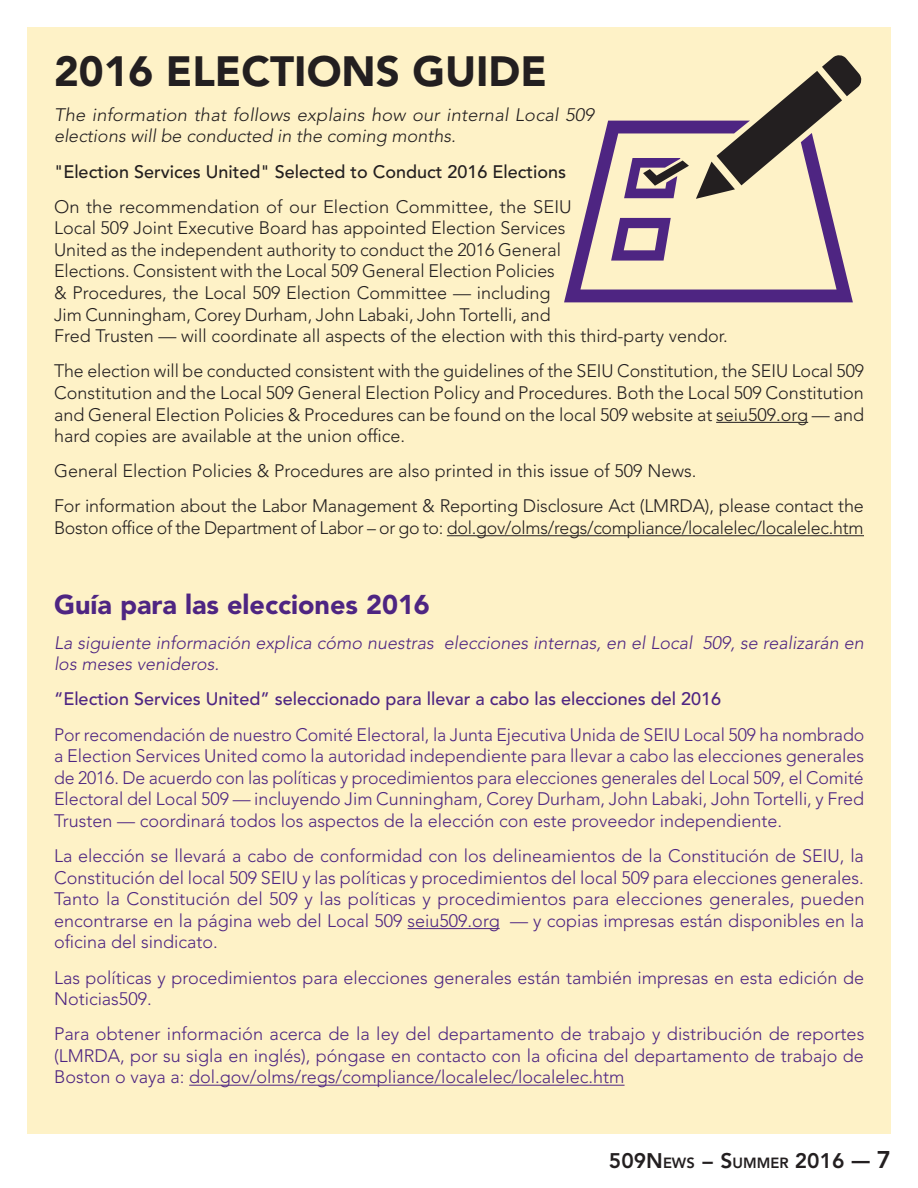
<style>
.page{position:relative;width:918px;height:1188px;background:#fff}
.page>*{position:absolute;margin:0;border:0;box-sizing:border-box;transform-origin:0 0}
.Article_Text{font:900 42px "Avenir LT Std";color:#231f20}
.Article_Text-2{font:900 27px "Avenir LT Std";color:#4e2582}
.t1{font:800 21px "Avenir LT Std";color:#231f20}
.Article_Text-3{font:300 18px/21.6px "Avenir LT Std";color:#4e2582;text-align:justify}
.Article_Text-4{font:300 18px/21.6px "Avenir LT Std";color:#231f20}
.Article_Text-5{font:italic 300 18px/21.6px "Avenir LT Std";color:#4e2582}
.Article_Text-6{font:italic 300 18px/21.6px "Avenir LT Std";letter-spacing:.005em;color:#231f20}
.Article_Text-7{font:500 18px "Avenir LT Std";color:#4e2582}
.Article_Text-8{font:500 18px "Avenir LT Std";color:#231f20}
.s1{font-size:14.7px}
.s2{font-size:24px}
</style>
<div class="page">
<div style="left:27px;top:27px;width:864px;height:1107px;background:#fef2c7"></div>
<hr style="left:716px;top:422px;width:92px;height:1px;background:#231f20">
<hr style="left:447px;top:535px;width:417px;height:1px;background:#231f20">
<hr style="left:408px;top:928px;width:92px;height:1px;background:#4e2582">
<hr style="left:189px;top:1085px;width:436px;height:1px;background:#4e2582">
<svg style="left:564px;top:121px;width:289px;height:181px"></svg>
<svg style="left:696px;top:55px;width:166px;height:144px"></svg>
<p class="Article_Text" style="left:54px;top:46px;width:494px">2016 ELECTIONS GUIDE</p>
<p class="Article_Text-6" style="left:54px;top:104px;width:541px">The information that follows explains how our internal Local 509 elections will be conducted in the coming months.</p>
<p class="Article_Text-8" style="left:54px;top:161px;width:514px">"Election Services United" Selected to Conduct 2016 Elections</p>
<p class="Article_Text-4" style="left:54px;top:196px;width:675px">On the recommendation of our Election Committee, the SEIU<br>Local 509 Joint Executive Board has appointed Election Services<br>United as the independent authority to conduct the 2016 General<br>Elections. Consistent with the Local 509 General Election Policies<br>&amp; Procedures, the Local 509 Election Committee — including<br>Jim Cunningham, Corey Durham, John Labaki, John Tortelli, and<br>Fred Trusten — will coordinate all aspects of the election with this third-party vendor.</p>
<p class="Article_Text-4" style="left:54px;top:360px;width:812px;text-align:justify">The election will be conducted consistent with the guidelines of the SEIU Constitution, the SEIU Local 509<br>Constitution and the Local 509 General Election Policy and Procedures. Both the Local 509 Constitution and General Election Policies &amp; Procedures can be found on the local 509 website at seiu509.org — and hard copies are available at the union office.</p>
<p class="Article_Text-4" style="left:54px;top:460px;width:644px">General Election Policies &amp; Procedures are also printed in this issue of 509 News.</p>
<p class="Article_Text-4" style="left:54px;top:495px;width:811px">For information about the Labor Management &amp; Reporting Disclosure Act (LMRDA), please contact the<br>Boston office of the Department of Labor – or go to: dol.gov/olms/regs/compliance/localelec/localelec.htm</p>
<p class="Article_Text-2" style="left:54px;top:588px;width:377px">Guía para las elecciones 2016</p>
<p class="Article_Text-5" style="left:54px;top:632px;width:812px">La siguiente información explica cómo nuestras elecciones internas, en el Local 509, se realizarán en los meses venideros.</p>
<p class="Article_Text-7" style="left:54px;top:689px;width:669px">“Election Services United” seleccionado para llevar a cabo las elecciones del 2016</p>
<p class="Article_Text-3" style="left:54px;top:724px;width:812px">Por recomendación de nuestro Comité Electoral, la Junta Ejecutiva Unida de SEIU Local 509 ha nombrado a Election Services United como la autoridad independiente para llevar a cabo las elecciones generales de 2016. De acuerdo con las políticas y procedimientos para elecciones generales del Local 509, el Comité Electoral del Local 509 — incluyendo Jim Cunningham, Corey Durham, John Labaki, John Tortelli, y Fred Trusten — coordinará todos los aspectos de la elección con este proveedor independiente.</p>
<p class="Article_Text-3" style="left:54px;top:845px;width:812px">La elección se llevará a cabo de conformidad con los delineamientos de la Constitución de SEIU, la Constitución del local 509 SEIU y las políticas y procedimientos del local 509 para elecciones generales.<br>Tanto la Constitución del 509 y las políticas y procedimientos para elecciones generales, pueden encontrarse en la página web del Local 509 seiu509.org — y copias impresas están disponibles en la oficina del sindicato.</p>
<p class="Article_Text-3" style="left:54px;top:967px;width:812px">Las políticas y procedimientos para elecciones generales están también impresas en esta edición de<br>Noticias509.</p>
<p class="Article_Text-3" style="left:54px;top:1023px;width:812px">Para obtener información acerca de la ley del departamento de trabajo y distribución de reportes (LMRDA, por su sigla en inglés), póngase en contacto con la oficina del departamento de trabajo de Boston o vaya a: dol.gov/olms/regs/compliance/localelec/localelec.htm</p>
<p class="t1" style="left:609px;top:1148px;width:284px">509N <span class="s1">EWS</span> - S<span class="s1">UMMER</span> 2016 <span class="s2">— 7</span></p>
</div>
